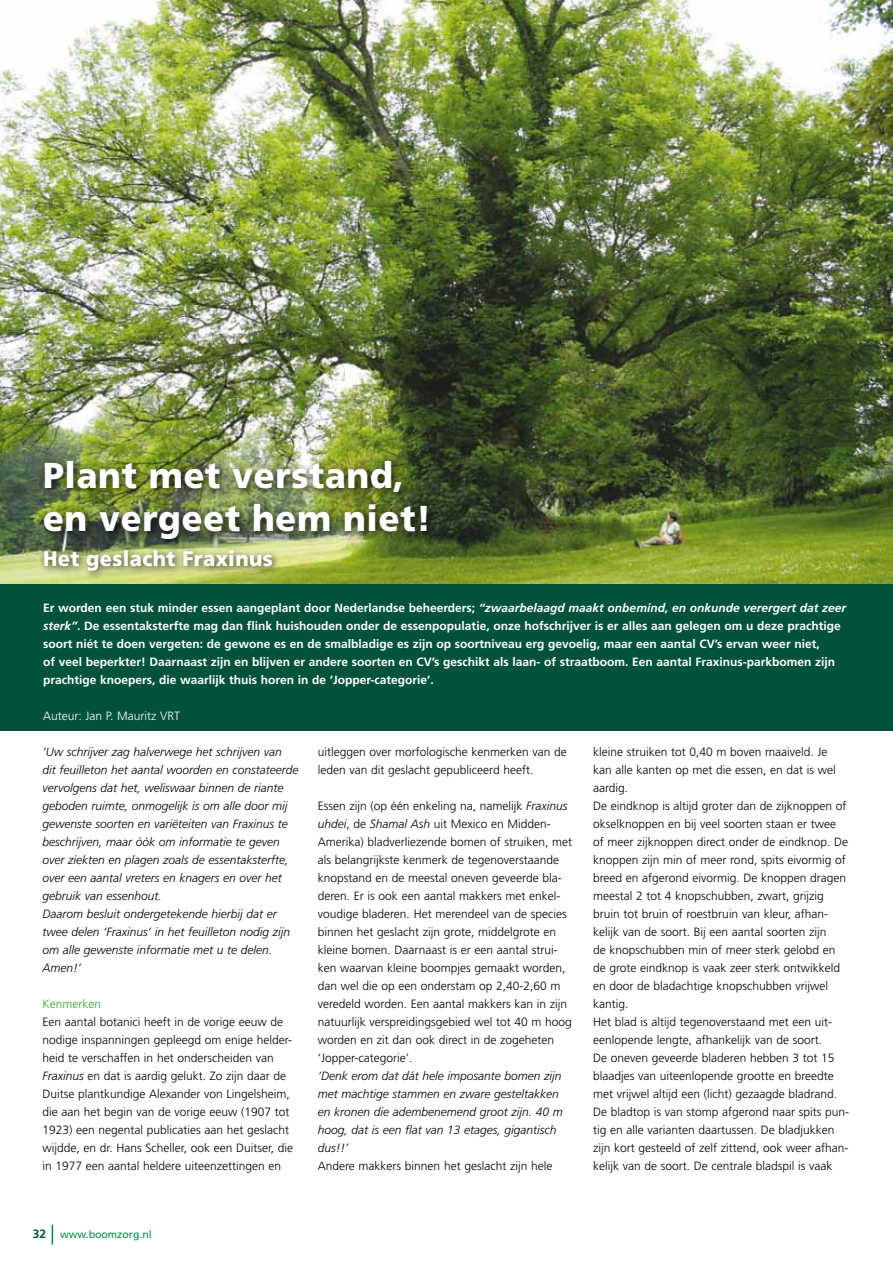
<style>
.page{position:relative;width:893px;height:1263px;background:#fff}
.page>*{position:absolute;margin:0;border:0;box-sizing:border-box;transform-origin:0 0}
.t1{font:900 36px/43.2px "Frutiger";letter-spacing:.02em;color:#fff;scale:.95 1}
.t2{font:900 21px "Frutiger";letter-spacing:.02em;color:#fff;scale:.95 1}
.t3{font:300 12px/18px "Frutiger";color:#000}
.t4{font:italic 300 12px/18px "Frutiger";color:#000}
.t5{font:700 12px/18px "Frutiger";color:#fff}
.t6{font:300 12px "Frutiger";color:#fff}
.t7{font:300 12px "Frutiger";color:#35a32c}
.t8{font:10.5px "Frutiger";color:#008b45}
.s1{font-style:italic}
.s2{font-weight:700;font-size:12px;color:#00523c}
</style>
<div class="page">
<svg style="left:52px;top:1225px;width:1px;height:19px"></svg>
<img style="left:0;top:0;width:893px;height:585px">
<div style="left:39px;top:456px;width:399px;height:94px;background:#000;opacity:.75"></div>
<div style="left:39px;top:545px;width:243px;height:36px;background:#000;opacity:.75"></div>
<div style="left:0;top:585px;width:893px;height:146px;background:#00523c"></div>
<h1 class="t1" style="left:43px;top:453px;width:410px">Plant met verstand, en vergeet hem niet!</h1>
<h2 class="t2" style="left:43px;top:546px;width:243px">Het geslacht Fraxinus</h2>
<p class="t5" style="left:43px;top:599px;width:804px">Er worden een stuk minder essen aangeplant door Nederlandse beheerders; <span class="s1">“zwaarbelaagd maakt onbemind, en onkunde verergert dat zeer sterk”</span>. De essentaksterfte mag dan flink huishouden onder de essenpopulatie, onze hofschrijver is er alles aan gelegen om u deze prachtige soort niét te doen vergeten: de gewone es en de smalbladige es zijn op soortniveau erg gevoelig, maar een aantal CV’s ervan weer niet,<br>of veel beperkter! Daarnaast zijn en blijven er andere soorten en CV’s geschikt als laan- of straatboom. Een aantal Fraxinus-parkbomen zijn prachtige knoepers, die waarlijk thuis horen in de ‘Jopper-categorie’.</p>
<p class="t6" style="left:43px;top:709px;width:138px">Auteur: Jan P. Mauritz VRT</p>
<p class="t4" style="left:43px;top:743px;width:258px">‘Uw schrijver zag halverwege het schrijven van<br>dit feuilleton het aantal woorden en constateerde vervolgens dat het, weliswaar binnen de riante geboden ruimte, onmogelijk is om alle door mij gewenste soorten en variëteiten van Fraxinus te beschrijven, maar óók om informatie te geven over ziekten en plagen zoals de essentaksterfte, over een aantal vreters en knagers en over het gebruik van essenhout.<br>Daarom besluit ondergetekende hierbij dat er twee delen ‘Fraxinus’ in het feuilleton nodig zijn om alle gewenste informatie met u te delen.<br>Amen!’</p>
<p class="t7" style="left:43px;top:997px;width:60px">Kenmerken</p>
<p class="t3" style="left:43px;top:1013px;width:252px">Een aantal botanici heeft in de vorige eeuw de nodige inspanningen gepleegd om enige helder&shy;heid te verschaffen in het onderscheiden van <span class="s1">Fraxinus</span> en dat is aardig gelukt. Zo zijn daar de Duitse plantkundige Alexander von Lingelsheim, die aan het begin van de vorige eeuw (1907 tot 1923) een negental publicaties aan het geslacht wijdde, en dr. Hans Scheller, ook een Duitser, die in 1977 een aantal heldere uiteenzettingen en</p>
<p class="t3" style="left:318px;top:743px;width:251px">uitleggen over morfologische kenmerken van de leden van dit geslacht gepubliceerd heeft.</p>
<p class="t3" style="left:318px;top:797px;width:256px">Essen zijn (op één enkeling na, namelijk <span class="s1">Fraxinus uhdei</span>, de <span class="s1">Shamal Ash</span> uit Mexico en Midden-Amerika) bladverliezende bomen of struiken, met als belangrijkste kenmerk de tegenoverstaande knopstand en de meestal oneven geveerde bla&shy;deren. Er is ook een aantal makkers met enkel&shy;voudige bladeren. Het merendeel van de species binnen het geslacht zijn grote, middelgrote en kleine bomen. Daarnaast is er een aantal strui&shy;ken waarvan kleine boompjes gemaakt worden, dan wel die op een onderstam op 2,40-2,60 m veredeld worden. Een aantal makkers kan in zijn natuurlijk verspreidingsgebied wel tot 40 m hoog worden en zit dan ook direct in de zogeheten ‘Jopper-categorie’.</p>
<p class="t4" style="left:318px;top:1067px;width:247px">‘Denk erom dat dát hele imposante bomen zijn met machtige stammen en zware gesteltakken en kronen die adembenemend groot zijn. 40 m hoog, dat is een flat van 13 etages, gigantisch dus!!’</p>
<p class="t3" style="left:318px;top:1157px;width:236px">Andere makkers binnen het geslacht zijn hele</p>
<p class="t3" style="left:593px;top:743px;width:257px">kleine struiken tot 0,40 m boven maaiveld. Je kan alle kanten op met die essen, en dat is wel aardig.<br>De eindknop is altijd groter dan de zijknoppen of okselknoppen en bij veel soorten staan er twee of meer zijknoppen direct onder de eindknop. De knoppen zijn min of meer rond, spits eivormig of breed en afgerond eivormig. De knoppen dragen meestal 2 tot 4 knopschubben, zwart, grijzig bruin tot bruin of roestbruin van kleur, afhan&shy;kelijk van de soort. Bij een aantal soorten zijn<br>de knopschubben min of meer sterk gelobd en de grote eindknop is vaak zeer sterk ontwikkeld en door de bladachtige knopschubben vrijwel kantig.<br>Het blad is altijd tegenoverstaand met een uit&shy;eenlopende lengte, afhankelijk van de soort.<br>De oneven geveerde bladeren hebben 3 tot 15 blaadjes van uiteenlopende grootte en breedte met vrijwel altijd een (licht) gezaagde bladrand.<br>De bladtop is van stomp afgerond naar spits pun&shy;tig en alle varianten daartussen. De bladjukken zijn kort gesteeld of zelf zittend, ook weer afhan&shy;kelijk van de soort. De centrale bladspil is vaak</p>
<p class="t8" style="left:33px;top:1228px;width:120px"><span class="s2">32</span> www.boomzorg.nl</p>
</div>
